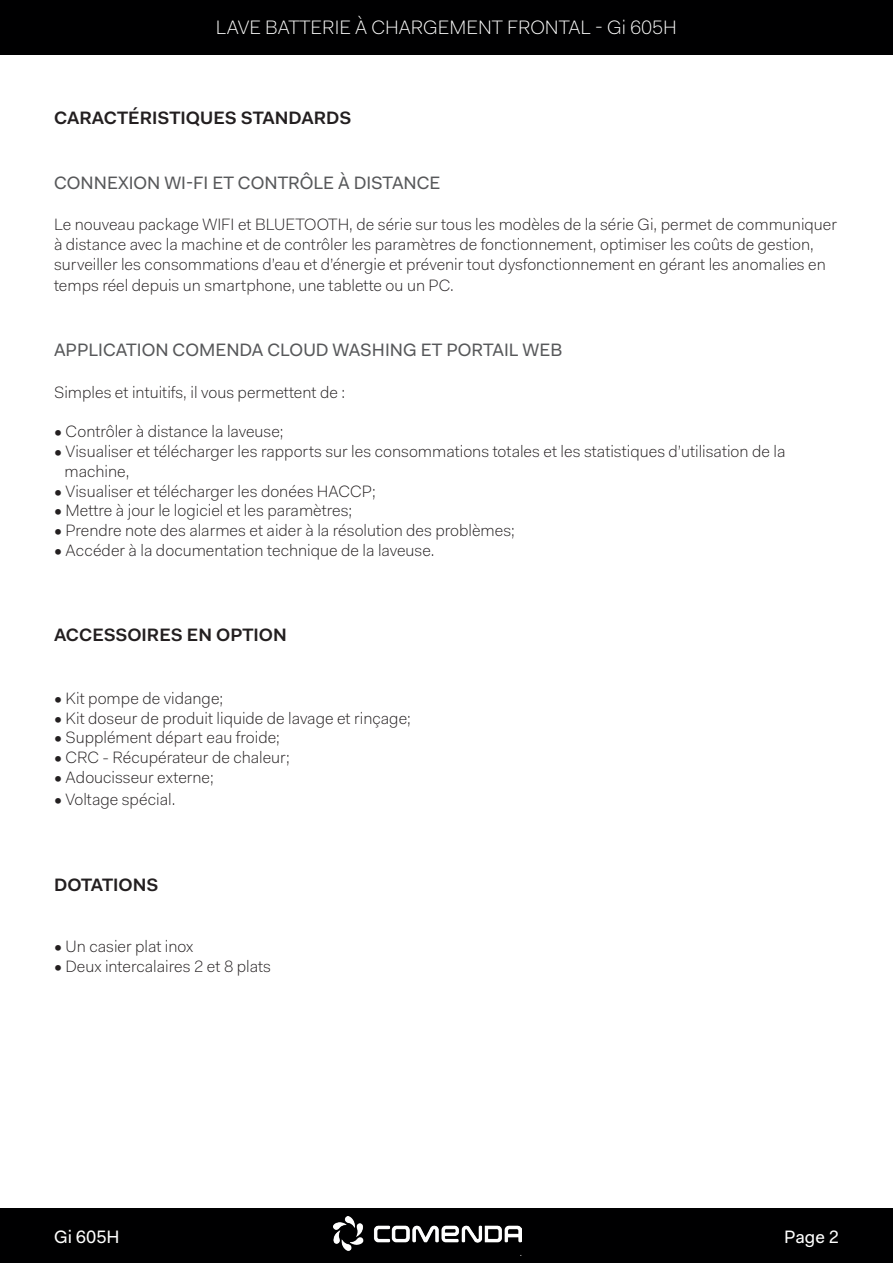
<style>
.page{position:relative;width:893px;height:1263px;background:#fff}
.page>*{position:absolute;margin:0;border:0;box-sizing:border-box;transform-origin:0 0}
.t1{font:300 19.5px "Fakt Pro";color:#fff}
.t2{font:18px "Fakt Pro";color:#57585a}
.t3{font:600 18px "Fakt Pro";color:#231f20}
.t4{font:18px "Fakt Pro";color:#fff}
.t5{font:300 16.5px/19.8px "Fakt Pro";color:#231f20}
</style>
<div class="page">
<div style="left:0;top:1209px;width:893px;height:54px;background:#000001"></div>
<div style="left:0;top:0;width:893px;height:54px;background:#000001"></div>
<img style="left:333px;top:1216px;width:189px;height:35px">
<p class="t1" style="left:216px;top:15px;width:463px">LAVE BATTERIE À CHARGEMENT FRONTAL - Gi 605H</p>
<p class="t3" style="left:54px;top:106px;width:299px">CARACTÉRISTIQUES STANDARDS</p>
<p class="t2" style="left:54px;top:171px;width:388px">CONNEXION WI-FI ET CONTRÔLE À DISTANCE</p>
<p class="t5" style="left:54px;top:215px;width:784px">Le nouveau package WIFI et BLUETOOTH, de série sur tous les modèles de la série Gi, permet de communiquer à distance avec la machine et de contrôler les paramètres de fonctionnement, optimiser les coûts de gestion, surveiller les consommations d’eau et d’énergie et prévenir tout dysfonctionnement en gérant les anomalies en</p>
<p class="t5" style="left:54px;top:276px;width:401px">temps réel depuis un smartphone, une tablette ou un PC.</p>
<p class="t2" style="left:54px;top:338px;width:510px">APPLICATION COMENDA CLOUD WASHING ET PORTAIL WEB</p>
<p class="t5" style="left:54px;top:382px;width:293px">Simples et intuitifs, il vous permettent de :</p>
<p class="t5" style="left:54px;top:422px;width:231px">• Contrôler à distance la laveuse;</p>
<p class="t5" style="left:54px;top:441px;width:733px">• Visualiser et télécharger les rapports sur les consommations totales et les statistiques d’utilisation de la</p>
<p class="t5" style="left:64px;top:461px;width:66px">machine,</p>
<p class="t5" style="left:54px;top:481px;width:323px">• Visualiser et télécharger les donées HACCP;</p>
<p class="t5" style="left:54px;top:501px;width:300px">• Mettre à jour le logiciel et les paramètres;</p>
<p class="t5" style="left:54px;top:521px;width:462px">• Prendre note des alarmes et aider à la résolution des problèmes;</p>
<p class="t5" style="left:54px;top:540px;width:382px">• Accéder à la documentation technique de la laveuse.</p>
<p class="t3" style="left:54px;top:622px;width:234px">ACCESSOIRES EN OPTION</p>
<p class="t5" style="left:54px;top:688px;width:171px">• Kit pompe de vidange;</p>
<p class="t5" style="left:54px;top:708px;width:358px">• Kit doseur de produit liquide de lavage et rinçage;</p>
<p class="t5" style="left:54px;top:728px;width:227px">• Supplément départ eau froide;</p>
<p class="t5" style="left:54px;top:747px;width:237px">• CRC - Récupérateur de chaleur;</p>
<p class="t5" style="left:54px;top:767px;width:161px">• Adoucisseur externe;</p>
<p class="t5" style="left:54px;top:789px;width:123px">• Voltage spécial.</p>
<p class="t3" style="left:54px;top:873px;width:106px">DOTATIONS</p>
<p class="t5" style="left:54px;top:936px;width:141px">• Un casier plat inox</p>
<p class="t5" style="left:54px;top:956px;width:219px">• Deux intercalaires 2 et 8 plats</p>
<p class="t4" style="left:54px;top:1224px;width:67px">Gi 605H</p>
<p class="t4" style="left:784px;top:1224px;width:56px">Page 2</p>
</div>
